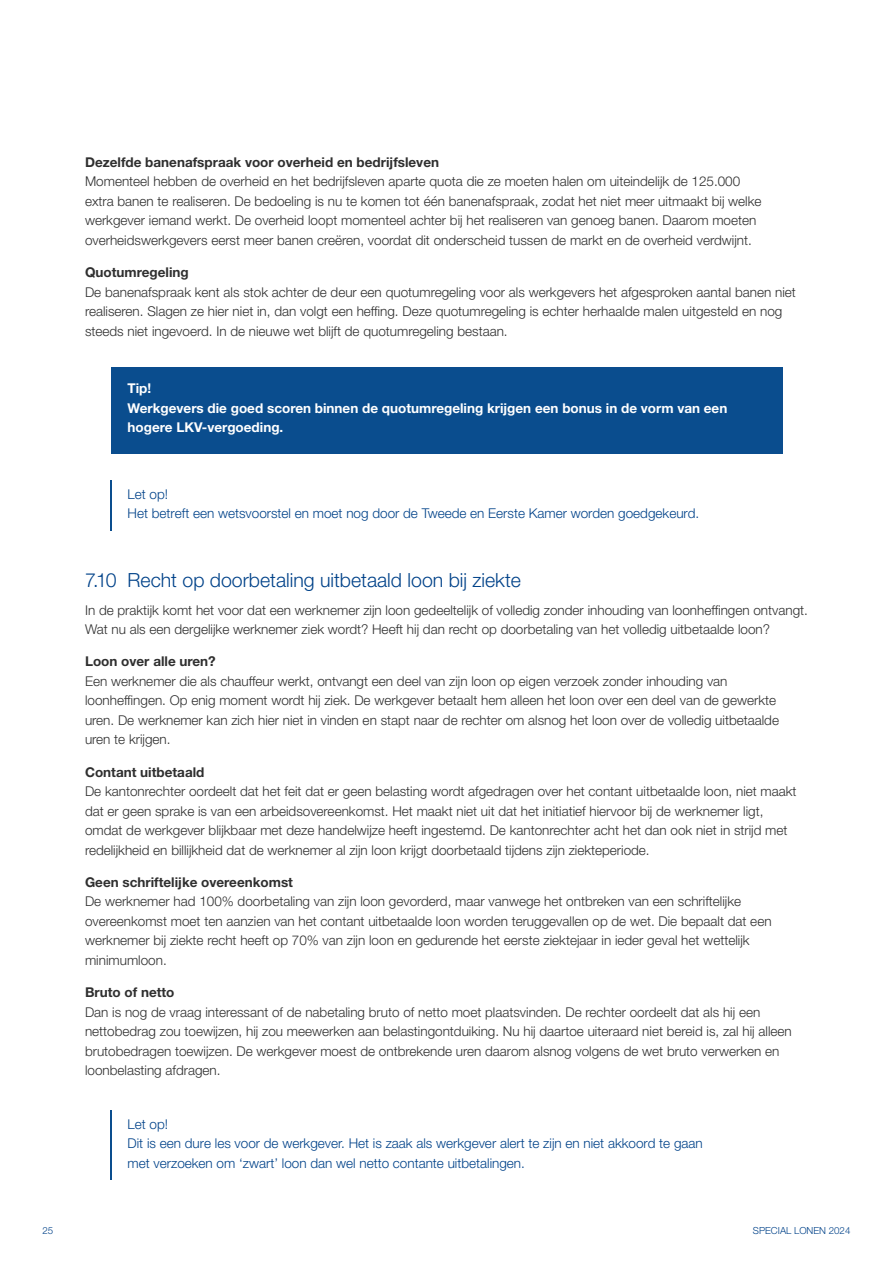
<style>
.page{position:relative;width:893px;height:1263px;background:#fff}
.page>*{position:absolute;margin:0;border:0;box-sizing:border-box;transform-origin:0 0}
.t1{font:300 19.5px "Helvetica Neue LT Std";color:#004289}
.t2{font:300 13.5px/19.5px "Helvetica Neue LT Std";color:#2f2f2f}
.t3{font:300 13.5px/19.5px "Helvetica Neue LT Std";color:#004289}
.t4{font:700 13.5px "Helvetica Neue LT Std";color:#2f2f2f}
.t5{font:700 13.5px/19.5px "Helvetica Neue LT Std";color:#fff}
.t6{font:300 9.75px "Helvetica Neue LT Std";color:#004289}
</style>
<div class="page">
<div style="left:111px;top:367px;width:671px;height:86px;background:#0a4d8e"></div>
<hr style="left:111px;top:481px;width:1px;height:50px;background:#0a4d8e">
<hr style="left:111px;top:1110px;width:1px;height:70px;background:#0a4d8e">
<p class="t4" style="left:85px;top:154px;width:356px">Dezelfde banenafspraak voor overheid en bedrijfsleven</p>
<p class="t2" style="left:85px;top:172px;width:678px">Momenteel hebben de overheid en het bedrijfsleven aparte quota die ze moeten halen om uiteindelijk de 125.000 extra banen te realiseren. De bedoeling is nu te komen tot één banenafspraak, zodat het niet meer uitmaakt bij welke werkgever iemand werkt. De overheid loopt momenteel achter bij het realiseren van genoeg banen. Daarom moeten overheidswerkgevers eerst meer banen creëren, voordat dit onderscheid tussen de markt en de overheid verdwijnt.</p>
<p class="t4" style="left:85px;top:264px;width:105px">Quotumregeling</p>
<p class="t2" style="left:85px;top:282px;width:712px">De banenafspraak kent als stok achter de deur een quotumregeling voor als werkgevers het afgesproken aantal banen niet realiseren. Slagen ze hier niet in, dan volgt een heffing. Deze quotumregeling is echter herhaalde malen uitgesteld en nog steeds niet ingevoerd. In de nieuwe wet blijft de quotumregeling bestaan.</p>
<p class="t5" style="left:128px;top:379px;width:601px">Tip!<br>Werkgevers die goed scoren binnen de quotumregeling krijgen een bonus in de vorm van een hogere LKV-vergoeding.</p>
<p class="t3" style="left:128px;top:484px;width:573px">Let op!<br>Het betreft een wetsvoorstel en moet nog door de Tweede en Eerste Kamer worden goedgekeurd.</p>
<h1 class="t1" style="left:85px;top:568px;width:437px">7.10 Recht op doorbetaling uitbetaald loon bij ziekte</h1>
<p class="t2" style="left:85px;top:600px;width:724px">In de praktijk komt het voor dat een werknemer zijn loon gedeeltelijk of volledig zonder inhouding van loonheffingen ontvangt.<br>Wat nu als een dergelijke werknemer ziek wordt? Heeft hij dan recht op doorbetaling van het volledig uitbetaalde loon?</p>
<p class="t4" style="left:85px;top:653px;width:132px">Loon over alle uren?</p>
<p class="t2" style="left:85px;top:671px;width:695px">Een werknemer die als chauffeur werkt, ontvangt een deel van zijn loon op eigen verzoek zonder inhouding van loonheffingen. Op enig moment wordt hij ziek. De werkgever betaalt hem alleen het loon over een deel van de gewerkte uren. De werknemer kan zich hier niet in vinden en stapt naar de rechter om alsnog het loon over de volledig uitbetaalde uren te krijgen.</p>
<p class="t4" style="left:85px;top:763px;width:121px">Contant uitbetaald</p>
<p class="t2" style="left:85px;top:781px;width:713px">De kantonrechter oordeelt dat het feit dat er geen belasting wordt afgedragen over het contant uitbetaalde loon, niet maakt dat er geen sprake is van een arbeidsovereenkomst. Het maakt niet uit dat het initiatief hiervoor bij de werknemer ligt, omdat de werkgever blijkbaar met deze handelwijze heeft ingestemd. De kantonrechter acht het dan ook niet in strijd met redelijkheid en billijkheid dat de werknemer al zijn loon krijgt doorbetaald tijdens zijn ziekteperiode.</p>
<p class="t4" style="left:85px;top:874px;width:209px">Geen schriftelijke overeenkomst</p>
<p class="t2" style="left:85px;top:891px;width:688px">De werknemer had 100% doorbetaling van zijn loon gevorderd, maar vanwege het ontbreken van een schriftelijke overeenkomst moet ten aanzien van het contant uitbetaalde loon worden teruggevallen op de wet. Die bepaalt dat een werknemer bij ziekte recht heeft op 70% van zijn loon en gedurende het eerste ziektejaar in ieder geval het wettelijk minimumloon.</p>
<p class="t4" style="left:85px;top:984px;width:91px">Bruto of netto</p>
<p class="t2" style="left:85px;top:1002px;width:708px">Dan is nog de vraag interessant of de nabetaling bruto of netto moet plaatsvinden. De rechter oordeelt dat als hij een nettobedrag zou toewijzen, hij zou meewerken aan belastingontduiking. Nu hij daartoe uiteraard niet bereid is, zal hij alleen brutobedragen toewijzen. De werkgever moest de ontbrekende uren daarom alsnog volgens de wet bruto verwerken en loonbelasting afdragen.</p>
<p class="t3" style="left:128px;top:1114px;width:577px">Let op!<br>Dit is een dure les voor de werkgever. Het is zaak als werkgever alert te zijn en niet akkoord te gaan met verzoeken om ‘zwart’ loon dan wel netto contante uitbetalingen.</p>
<p class="t6" style="left:43px;top:1224px;width:12px">25</p>
<p class="t6" style="left:753px;top:1224px;width:99px">SPECIAL LONEN 2024</p>
</div>
